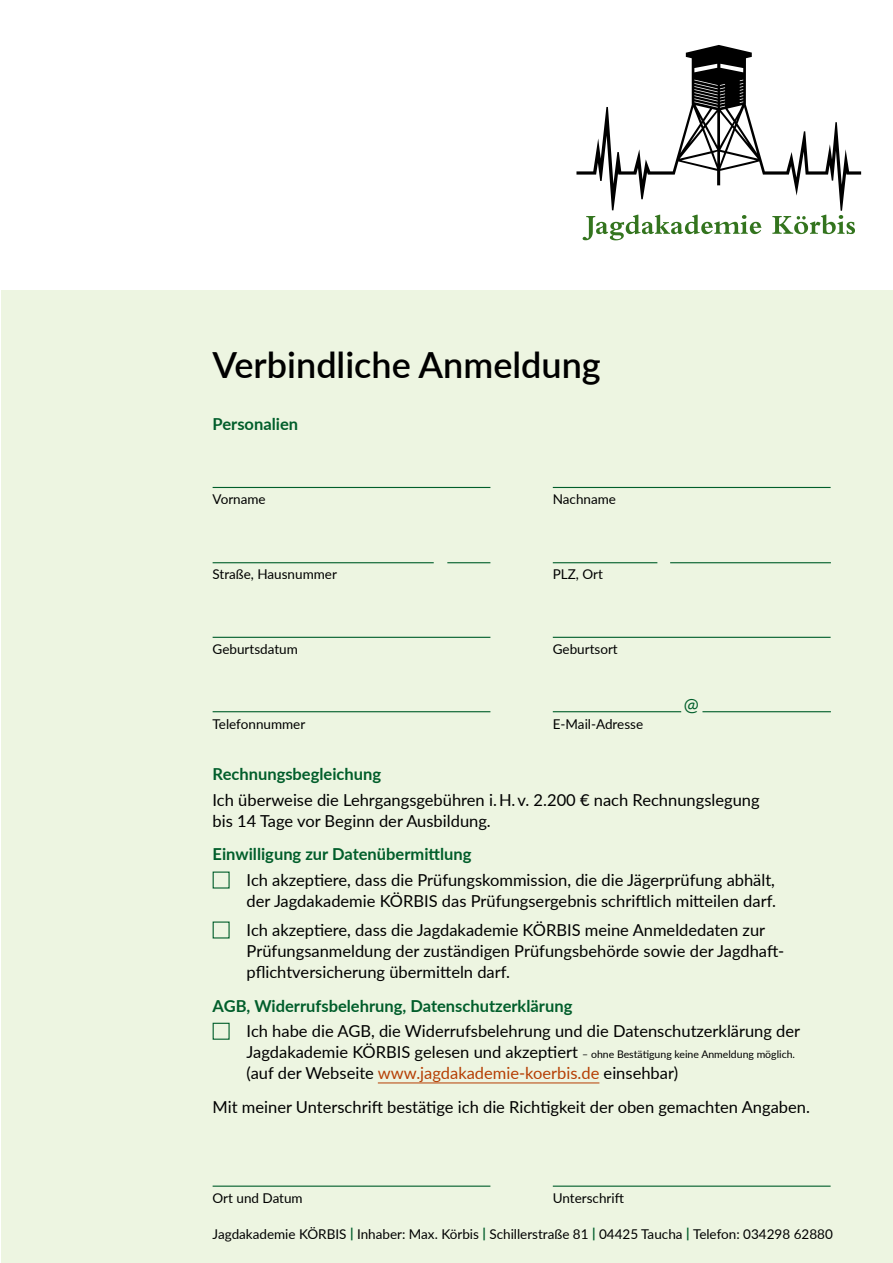
<style>
.page{position:relative;width:893px;height:1263px;background:#fff}
.page>*{position:absolute;margin:0;border:0;box-sizing:border-box;transform-origin:0 0}
.t1{font:600 36px "Lato";color:#000}
.t2{font:18px "Lato";color:#015e2b}
.t3{font:16.5px/21px "Lato";color:#000}
.t4{font:700 16.5px "Lato";color:#015e2b}
.t5{font:13.5px "Lato";color:#000}
.s1{font-size:10.5px}
.s2{color:#b63f04}
.s3{font-weight:700;color:#015e2b}
</style>
<div class="page">
<div style="left:1px;top:290px;width:891px;height:972px;background:#edf5e1"></div>
<svg style="left:583px;top:215px;width:272px;height:25px"></svg>
<svg style="left:576px;top:45px;width:285px;height:166px"></svg>
<hr style="left:378px;top:1082px;width:221px;height:1px;background:#b63f04">
<hr style="left:213px;top:487px;width:277px;height:1px;background:#015e2b">
<hr style="left:213px;top:637px;width:277px;height:1px;background:#015e2b">
<hr style="left:213px;top:1185px;width:277px;height:2px;background:#015e2b">
<hr style="left:213px;top:711px;width:277px;height:1px;background:#015e2b">
<hr style="left:213px;top:562px;width:221px;height:1px;background:#015e2b">
<hr style="left:447px;top:562px;width:43px;height:1px;background:#015e2b">
<hr style="left:553px;top:487px;width:278px;height:1px;background:#015e2b">
<hr style="left:553px;top:637px;width:278px;height:1px;background:#015e2b">
<hr style="left:553px;top:1185px;width:278px;height:2px;background:#015e2b">
<hr style="left:553px;top:711px;width:128px;height:1px;background:#015e2b">
<hr style="left:702px;top:711px;width:129px;height:1px;background:#015e2b">
<hr style="left:553px;top:562px;width:104px;height:1px;background:#015e2b">
<hr style="left:670px;top:562px;width:161px;height:1px;background:#015e2b">
<div style="left:213px;top:1023px;width:17px;height:17px;border:1px solid #015e2b"></div>
<h1 class="t1" style="left:213px;top:338px;width:390px">Verbindliche Anmeldung</h1>
<p class="t4" style="left:213px;top:412px;width:87px">Personalien</p>
<p class="t5" style="left:213px;top:490px;width:55px">Vorname</p>
<p class="t5" style="left:553px;top:490px;width:65px">Nachname</p>
<p class="t5" style="left:213px;top:565px;width:126px">Straße, Hausnummer</p>
<p class="t5" style="left:553px;top:565px;width:52px">PLZ, Ort</p>
<p class="t5" style="left:213px;top:640px;width:87px">Geburtsdatum</p>
<p class="t5" style="left:553px;top:640px;width:66px">Geburtsort</p>
<p class="t2" style="left:684px;top:691px;width:17px">@</p>
<p class="t5" style="left:213px;top:715px;width:94px">Telefonnummer</p>
<p class="t5" style="left:553px;top:715px;width:92px">E-Mail-Adresse</p>
<p class="t4" style="left:213px;top:762px;width:170px">Rechnungsbegleichung</p>
<p class="t3" style="left:213px;top:788px;width:548px">Ich überweise die Lehrgangsgebühren i. H. v. 2.200 € nach Rechnungslegung bis 14 Tage vor Beginn der Ausbildung.</p>
<p class="t4" style="left:213px;top:842px;width:260px">Einwilligung zur Datenübermittlung</p>
<p class="t3" style="left:247px;top:868px;width:531px">Ich akzeptiere, dass die Prüfungskommission, die die Jägerprüfung abhält, der Jagdakademie KÖRBIS das Prüfungsergebnis schriftlich mitteilen darf.</p>
<p class="t3" style="left:247px;top:919px;width:539px">Ich akzeptiere, dass die Jagdakademie KÖRBIS meine Anmeldedaten zur<br>Prüfungsanmeldung der zuständigen Prüfungsbehörde sowie der Jagdhaft&shy;pflichtversicherung übermitteln darf.</p>
<p class="t4" style="left:213px;top:994px;width:361px">AGB, Widerrufsbelehrung, Datenschutzerklärung</p>
<p class="t3" style="left:247px;top:1020px;width:555px">Ich habe die AGB, die Widerrufsbelehrung und die Datenschutzerklärung der<br>Jagdakademie KÖRBIS gelesen und akzeptiert <span class="s1">– ohne Bestätigung keine Anmeldung möglich. </span>(auf der Webseite <span class="s2">www.jagdakademie-koerbis.de</span> einsehbar)</p>
<p class="t3" style="left:213px;top:1096px;width:599px">Mit meiner Unterschrift bestätige ich die Richtigkeit der oben gemachten Angaben.</p>
<p class="t5" style="left:213px;top:1188px;width:92px">Ort und Datum</p>
<p class="t5" style="left:553px;top:1188px;width:73px">Unterschrift</p>
<p class="t5" style="left:213px;top:1224px;width:622px">Jagdakademie KÖRBIS <span class="s3">|</span> Inhaber: Max. Körbis <span class="s3">|</span> Schillerstraße 81 <span class="s3">|</span> 04425 Taucha <span class="s3">|</span> Telefon: 034298 62880</p>
</div>
